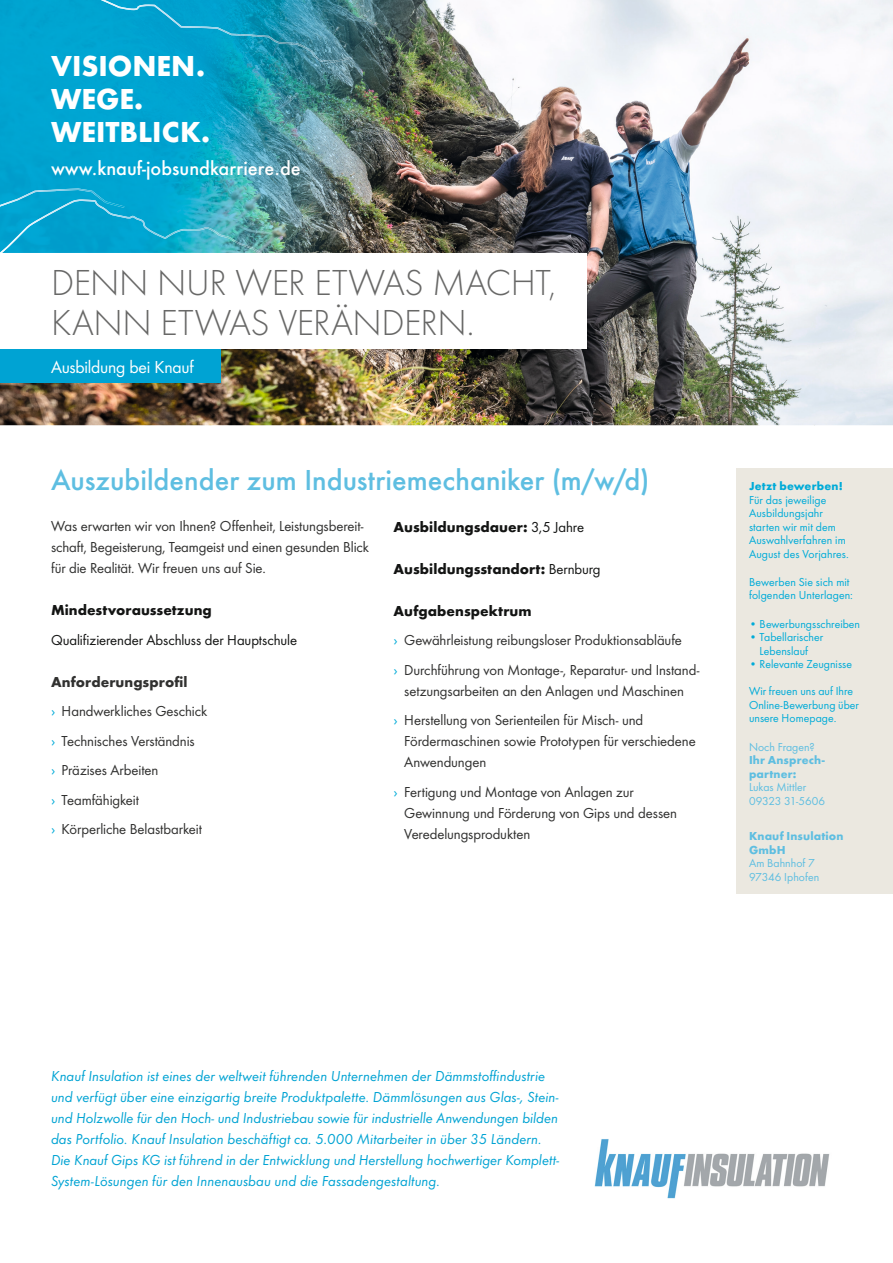
<style>
.page{position:relative;width:893px;height:1263px;background:#fff}
.page>*{position:absolute;margin:0;border:0;box-sizing:border-box;transform-origin:0 0}
.t1{font:300 37.5px/40.5px "Futura";letter-spacing:-.01em;color:#686867}
.t2{font:500 30px "Futura";color:#5ebee1}
.t3{font:700 30px/33px "Futura";color:#fff}
.t4{font:500 18px "Futura";color:#fff}
.t5{font:18px "Futura Boo";letter-spacing:-.015em;color:#fff}
.t6{font:15px/29.5px "Futura Boo";letter-spacing:-.005em;color:#313130}
.t7{font:15px/21px "Futura Boo Obl";color:#00a3d3}
.t8{font:700 15px "Futura";letter-spacing:.005em;color:#131413}
.t9{font:15px "Futura Boo";letter-spacing:-.005em;color:#131413}
.t10{font:700 15px "Futura";letter-spacing:.005em;color:#313130}
.t11{font:12px/13.5px "Futura Boo";letter-spacing:.005em;color:#00abd8}
.t12{font:12px/13.5px "Futura Boo";color:#5ebee1}
.t13{font:700 12px/13.5px "Futura";letter-spacing:.015em;color:#5ebee1}
.t14{font:700 12px "Futura";letter-spacing:.015em;color:#00abd8}
.s1{color:#00abd8}
.s2{font-family:"Futura Boo";font-weight:400}
</style>
<div class="page">
<img style="left:0;top:0;width:893px;height:425px">
<img style="left:0;top:0;width:500px;height:253px">
<div style="left:0;top:253px;width:587px;height:96px;background:#fff"></div>
<img style="left:594px;top:1139px;width:236px;height:60px">
<div style="left:736px;top:468px;width:157px;height:425px;background:#ebe8e0"></div>
<div style="left:0;top:349px;width:221px;height:34px;background:#00a3d3"></div>
<img style="left:101px;top:0;width:252px;height:62px">
<img style="left:0;top:199px;width:262px;height:54px">
<img style="left:0;top:188px;width:124px;height:20px">
<h2 class="t3" style="left:51px;top:49px;width:161px">VISIONEN.<br>WEGE.<br>WEITBLICK.</h2>
<p class="t4" style="left:51px;top:156px;width:251px">www.knauf-jobsundkarriere.de</p>
<h1 class="t1" style="left:51px;top:262px;width:507px">DENN NUR WER ETWAS MACHT,<br>KANN ETWAS VERÄNDERN.</h1>
<p class="t5" style="left:51px;top:356px;width:144px">Ausbildung bei Knauf</p>
<h2 class="t2" style="left:51px;top:463px;width:600px">Auszubildender zum Industriemechaniker (m/w/d)</h2>
<p class="t6" style="left:51px;top:516px;width:319px;line-height:21px">Was erwarten wir von Ihnen? Offenheit, Leistungsbereit&shy;schaft, Begeisterung, Teamgeist und einen gesunden Blick für die Realität. Wir freuen uns auf Sie.</p>
<p class="t8" style="left:51px;top:601px;width:162px">Mindest voraussetzung</p>
<p class="t9" style="left:51px;top:631px;width:248px">Qualifizierender Abschluss der Hauptschule</p>
<p class="t10" style="left:51px;top:672px;width:138px">Anforderungsprofil</p>
<p class="t6" style="left:51px;top:696px;width:158px"><span class="s1">›</span> Handwerkliches Geschick <span class="s1">›</span> Technisches Verständnis<br><span class="s1">›</span> Präzises Arbeiten<br><span class="s1">›</span> Teamfähigkeit<br><span class="s1">›</span> Körperliche Belastbarkeit</p>
<p class="t8" style="left:394px;top:518px;width:192px">Ausbildungsdauer: <span class="s2">3,5 Jahre</span></p>
<p class="t8" style="left:394px;top:560px;width:209px">Ausbildungsstandort: <span class="s2">Bernburg</span></p>
<p class="t8" style="left:394px;top:602px;width:140px">Aufgabenspektrum</p>
<p class="t6" style="left:394px;top:626px;width:307px"><span class="s1">›</span> Gewährleistung reibungsloser Produktionsabläufe<br><span class="s1">›</span> Durchführung von Montage-, Reparatur- und Instand-</p>
<p class="t6" style="left:394px;top:676px;width:292px;text-indent:11px">setzungsarbeiten an den Anlagen und Maschinen <span class="s1">›</span> Herstellung von Serienteilen für Misch- und</p>
<p class="t6" style="left:404px;top:731px;width:293px;line-height:21px">Fördermaschinen sowie Prototypen für verschiedene<br>Anwendungen</p>
<p class="t6" style="left:404px;top:781px;width:274px;line-height:21px;text-indent:-11px"><span class="s1">›</span> Fertigung und Montage von Anlagen zur<br>Gewinnung und Förderung von Gips und dessen<br>Veredelungsprodukten</p>
<p class="t14" style="left:749px;top:479px;width:95px">Jetzt bewerben!</p>
<p class="t11" style="left:749px;top:493px;width:101px">Für das jeweilige<br>Ausbildungsjahr starten wir mit dem<br>Auswahlverfahren im<br>August des Vorjahres.</p>
<p class="t11" style="left:749px;top:575px;width:105px">Bewerben Sie sich mit folgenden Unterlagen:</p>
<p class="t11" style="left:749px;top:617px;width:113px">• Bewerbungsschreiben</p>
<p class="t11" style="left:749px;top:630px;width:76px;text-align:center">• Tabellarischer<br>Lebenslauf</p>
<p class="t11" style="left:749px;top:657px;width:105px">• Relevante Zeugnisse</p>
<p class="t11" style="left:749px;top:684px;width:112px">Wir freuen uns auf Ihre<br>Online-Bewerbung über unsere Homepage.</p>
<p class="t12" style="left:749px;top:740px;width:67px">Noch Fragen?</p>
<p class="t13" style="left:749px;top:753px;width:77px">Ihr Ansprech&shy;partner:</p>
<p class="t12" style="left:749px;top:780px;width:78px">Lukas Mittler<br>09323 31-5606</p>
<p class="t13" style="left:749px;top:829px;width:96px">Knauf Insulation<br>GmbH</p>
<p class="t12" style="left:749px;top:856px;width:72px">Am Bahnhof 7<br>97346 Iphofen</p>
<p class="t7" style="left:51px;top:1066px;width:510px">Knauf Insulation ist eines der weltweit führenden Unternehmen der Dämmstoffindustrie und verfügt über eine einzigartig breite Produktpalette. Dämmlösungen aus Glas-, Stein&shy;und Holzwolle für den Hoch- und Industriebau sowie für industrielle Anwendungen bilden das Portfolio. Knauf Insulation beschäftigt ca. 5.000 Mitarbeiter in über 35 Ländern.<br>Die Knauf Gips KG ist führend in der Entwicklung und Herstellung hochwertiger Komplett-System-Lösungen für den Innenausbau und die Fassadengestaltung.</p>
</div>
